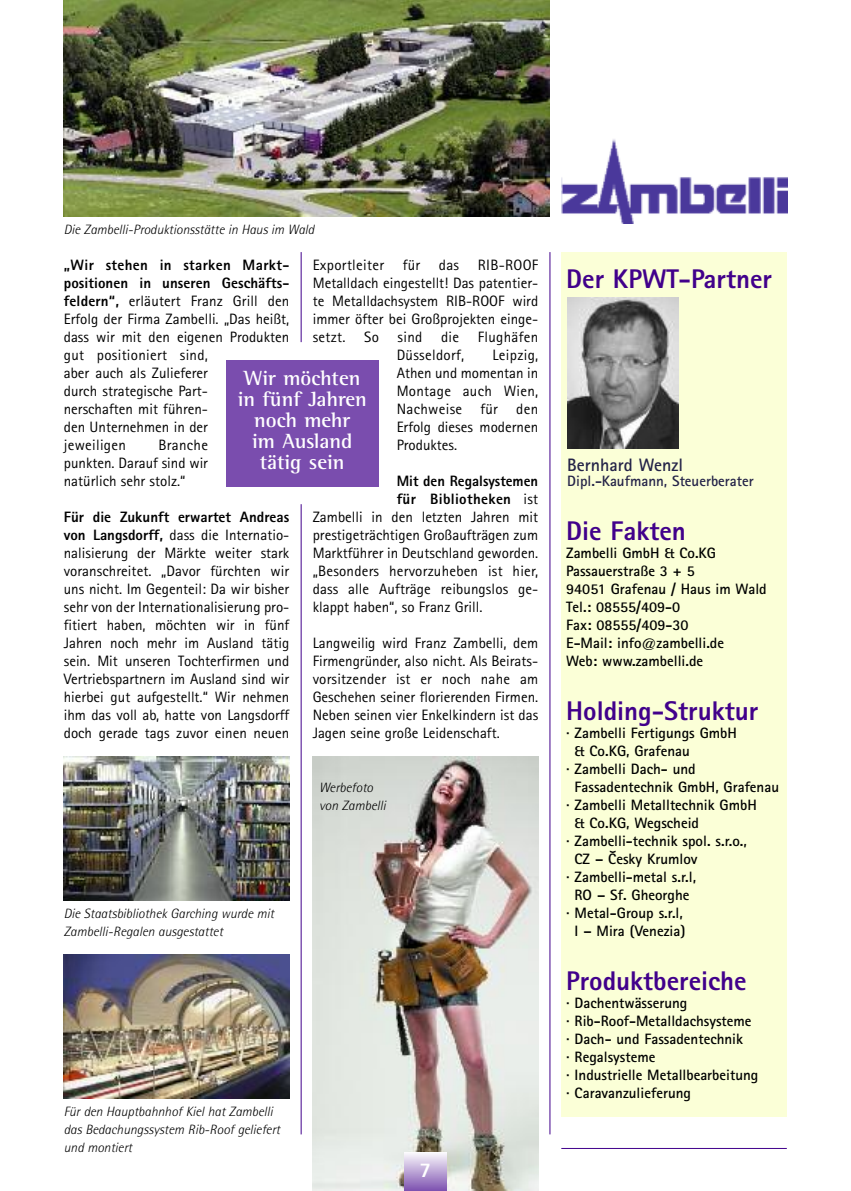
<style>
.page{position:relative;width:851px;height:1191px;background:#fff}
.page>*{position:absolute;margin:0;border:0;box-sizing:border-box;transform-origin:0 0}
.t1{font:800 27px "Rotis Sans Serif";color:#41008b}
.t2{font:700 21px/21px "Rotis Semi Serif";color:#fff;text-align:center}
.t3{font:800 21px "Rotis Sans Serif";color:#fff}
.t4{font:700 18px "Rotis Sans Serif";color:#242348}
.t5{font:15px/18px "Rotis Sans Serif";color:#000;text-align:justify}
.t6{font:700 15px/18px "Rotis Sans Serif";color:#000}
.t7{font:15px "Rotis Sans Serif";letter-spacing:.02em;color:#000}
.t8{font:700 15px "Rotis Sans Serif";color:#242348}
.t9{font:800 15px "Rotis Sans Serif";color:#000}
.t10{font:800 15px "Rotis Sans Serif";letter-spacing:.02em;color:#000}
.t11{font:italic 300 13.5px/18px "Rotis Semi Sans";color:#000}
.s1{font-weight:800}
.s2{font-weight:400}
</style>
<div class="page">
<img style="left:312px;top:756px;width:226px;height:435px">
<div style="left:404px;top:1152px;width:42px;height:39px;background:linear-gradient(to bottom,#fcfafd,#7d52b0)"></div>
<div style="left:226px;top:360px;width:152px;height:126px;background:#7a4dae"></div>
<hr style="left:301px;top:252px;width:1px;height:90px;background:#41008b">
<hr style="left:301px;top:504px;width:1px;height:630px;background:#41008b">
<div style="left:561px;top:252px;width:226px;height:864px;background:#fbffd7"></div>
<img style="left:567px;top:297px;width:111px;height:152px">
<img style="left:64px;top:0;width:486px;height:216px">
<img style="left:64px;top:756px;width:225px;height:144px">
<img style="left:64px;top:954px;width:225px;height:144px">
<hr style="left:549px;top:252px;width:1px;height:882px;background:#41008b">
<img style="left:561px;top:139px;width:226px;height:84px">
<hr style="left:561px;top:1148px;width:225px;height:1px;background:#41008b">
<p class="t11" style="left:64px;top:222px;width:252px">Die Zambelli-Produktionsstätte in Haus im Wald</p>
<p class="t7" style="left:313px;top:260px;width:227px">Exportleiter für das RIB-ROOF</p>
<p class="t5" style="left:313px;top:275px;width:227px">Metalldach eingestellt! Das patentier-</p>
<p class="t5" style="left:313px;top:293px;width:227px">te Metalldachsystem RIB-ROOF wird</p>
<p class="t5" style="left:313px;top:311px;width:227px">immer öfter bei Großprojekten einge-</p>
<p class="t7" style="left:313px;top:332px;width:227px">setzt. So sind die Flughäfen</p>
<p class="t7" style="left:396px;top:350px;width:69px">Düsseldorf,</p>
<p class="t5" style="left:64px;top:257px;width:227px;text-align:left"><span class="s1">„Wir stehen in starken Markt&shy;positionen in unseren Geschäfts&shy;feldern“,</span> erläutert Franz Grill den<br>Erfolg der Firma Zambelli. „Das heißt, dass wir mit den eigenen Produkten gut positioniert sind,<br>aber auch als Zulieferer<br>durch strategische Part-<br>nerschaften mit führen-<br>den Unternehmen in der<br>jeweiligen</p>
<p class="t5" style="left:396px;top:347px;width:143px;text-indent:96px">Leipzig, Athen und momentan in Montage auch Wien, Nachweise für den Erfolg dieses modernen Produktes.</p>
<p class="t9" style="left:396px;top:476px;width:143px">Mit den Regalsystemen</p>
<p class="t10" style="left:396px;top:494px;width:143px">für Bibliotheken <span class="s2">ist</span></p>
<p class="t5" style="left:313px;top:509px;width:227px">Zambelli in den letzten Jahren mit</p>
<p class="t5" style="left:313px;top:527px;width:227px">prestigeträchtigen Großaufträgen zum</p>
<p class="t5" style="left:313px;top:545px;width:227px">Marktführer in Deutschland geworden.</p>
<p class="t5" style="left:313px;top:563px;width:227px">„Besonders hervorzuheben ist hier,</p>
<p class="t5" style="left:313px;top:581px;width:227px">dass alle Aufträge reibungslos ge-</p>
<p class="t5" style="left:313px;top:599px;width:171px">klappt haben“, so Franz Grill.</p>
<p class="t5" style="left:313px;top:635px;width:227px">Langweilig wird Franz Zambelli, dem Firmengründer, also nicht. Als Beirats&shy;vorsitzender ist er noch nahe am Geschehen seiner florierenden Firmen.<br>Neben seinen vier Enkelkindern ist das Jagen seine große Leidenschaft.</p>
<h2 class="t2" style="left:238px;top:369px;width:130px">Wir möchten in fünf Jahren noch mehr<br>im Ausland tätig sein</h2>
<p class="t5" style="left:64px;top:437px;width:146px;text-indent:95px">Branche punkten. Darauf sind wir natürlich sehr stolz.“</p>
<p class="t5" style="left:64px;top:509px;width:227px"><span class="s1">Für die Zukunft erwartet Andreas von Langsdorff,</span> dass die Internatio&shy;nalisierung der Märkte weiter stark voranschreitet. „Davor fürchten wir uns nicht. Im Gegenteil: Da wir bisher sehr von der Internationalisierung pro&shy;fitiert haben, möchten wir in fünf Jahren noch mehr im Ausland tätig sein. Mit unseren Tochterfirmen und Vertriebspartnern im Ausland sind wir hierbei gut aufgestellt.“ Wir nehmen ihm das voll ab, hatte von Langsdorff doch gerade tags zuvor einen neuen</p>
<p class="t11" style="left:64px;top:906px;width:212px">Die Staatsbibliothek Garching wurde mit<br>Zambelli-Regalen ausgestattet</p>
<p class="t11" style="left:319px;top:780px;width:68px">Werbefoto von Zambelli</p>
<p class="t11" style="left:64px;top:1104px;width:218px">Für den Hauptbahnhof Kiel hat Zambelli das Bedachungssystem Rib-Roof geliefert und montiert</p>
<h2 class="t3" style="left:419px;top:1162px;width:13px">7</h2>
<h1 class="t1" style="left:566px;top:269px;width:207px">Der KPWT-Partner</h1>
<p class="t4" style="left:567px;top:458px;width:117px">Bernhard Wenzl</p>
<p class="t8" style="left:567px;top:475px;width:188px">Dipl.-Kaufmann, Steuerberater</p>
<h1 class="t1" style="left:566px;top:521px;width:121px">Die Fakten</h1>
<p class="t6" style="left:566px;top:545px;width:202px">Zambelli GmbH &amp; Co.KG<br>Passauerstraße 3 + 5<br>94051 Grafenau / Haus im Wald<br>Tel.: 08555/409-0<br>Fax: 08555/409-30<br>E-Mail: info@zambelli.de<br>Web: www.zambelli.de</p>
<h1 class="t1" style="left:566px;top:701px;width:193px">Holding-Struktur</h1>
<p class="t6" style="left:566px;top:725px;width:172px">· Zambelli Fertigungs GmbH</p>
<p class="t6" style="left:574px;top:743px;width:117px">&amp; Co.KG, Grafenau</p>
<p class="t6" style="left:566px;top:761px;width:131px">· Zambelli Dach- und</p>
<p class="t6" style="left:574px;top:779px;width:206px">Fassadentechnik GmbH, Grafenau</p>
<p class="t6" style="left:566px;top:797px;width:192px">· Zambelli Metalltechnik GmbH</p>
<p class="t6" style="left:574px;top:815px;width:126px">&amp; Co.KG, Wegscheid</p>
<p class="t6" style="left:566px;top:833px;width:182px">· Zambelli-technik spol. s.r.o.,</p>
<p class="t6" style="left:574px;top:851px;width:124px">CZ – Cesky Krumlov</p>
<p class="t6" style="left:566px;top:869px;width:131px">· Zambelli-metal s.r.l,</p>
<p class="t6" style="left:574px;top:887px;width:116px">RO – Sf. Gheorghe</p>
<p class="t6" style="left:566px;top:905px;width:118px">· Metal-Group s.r.l,</p>
<p class="t6" style="left:574px;top:923px;width:112px">I – Mira (Venezia)</p>
<h1 class="t1" style="left:566px;top:971px;width:182px">Produktbereiche</h1>
<p class="t6" style="left:566px;top:995px;width:194px">· Dachentwässerung<br>· Rib-Roof-Metalldachsysteme · Dach- und Fassadentechnik<br>· Regalsysteme<br>· Industrielle Metallbearbeitung · Caravanzulieferung</p>
<p class="t6" style="left:621px;top:850px;width:5px;rotate:90deg">›</p>
</div>
